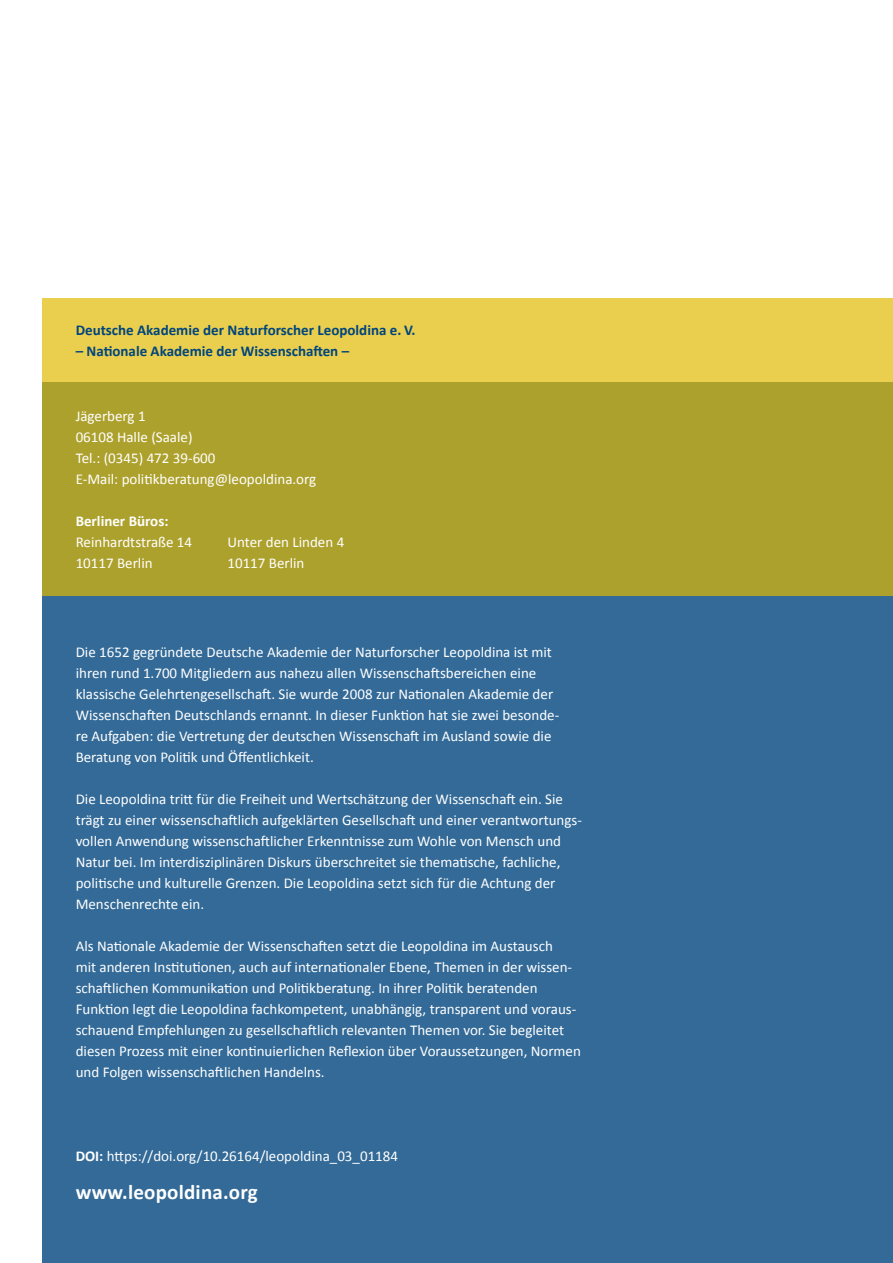
<style>
.page{position:relative;width:893px;height:1263px;background:#fff}
.page>*{position:absolute;margin:0;border:0;box-sizing:border-box;transform-origin:0 0}
.t1{font:21px "Calibri Bold 2";letter-spacing:.01em;color:#fff}
.t2{font:15px/21px "Calibri";color:#fff}
.t3{font:700 15px "Calibri";color:#00457d}
.t4{font:15px/21px "Calibri 2";color:#fff}
.t5{font:700 15px "Calibri";color:#fff}
.s1{font-weight:700}
</style>
<div class="page">
<div style="left:43px;top:383px;width:850px;height:880px;background:#336a97"></div>
<svg style="left:43px;top:298px;width:850px;height:297px;background:#bead36"></svg>
<p class="t3" style="left:76px;top:321px;width:341px">Deutsche Akademie der Naturforscher Leopoldina e. V.</p>
<p class="t3" style="left:76px;top:342px;width:275px">– Nationale Akademie der Wissenschaften –</p>
<p class="t4" style="left:76px;top:406px;width:118px">Jägerberg 1<br>06108 Halle (Saale)</p>
<p class="t2" style="left:76px;top:448px;width:242px">Tel.: (0345) 472 39-600<br>E-Mail: politikberatung@leopoldina.org</p>
<p class="t5" style="left:76px;top:512px;width:94px">Berliner Büros:</p>
<p class="t2" style="left:76px;top:532px;width:118px">Reinhardtstraße 14</p>
<p class="t4" style="left:76px;top:553px;width:79px">10117 Berlin</p>
<p class="t2" style="left:227px;top:532px;width:118px">Unter den Linden 4</p>
<p class="t4" style="left:227px;top:553px;width:79px">10117 Berlin</p>
<p class="t2" style="left:76px;top:641px;width:485px">Die 1652 gegründete Deutsche Akademie der Naturforscher Leopoldina ist mit ihren rund 1.700 Mitgliedern aus nahezu allen Wissenschaftsbereichen eine klassische Gelehrtengesellschaft. Sie wurde 2008 zur Nationalen Akademie der Wissenschaften Deutschlands ernannt. In dieser Funktion hat sie zwei besonde&shy;re Aufgaben: die Vertretung der deutschen Wissenschaft im Ausland sowie die Beratung von Politik und Öffentlichkeit.</p>
<p class="t2" style="left:76px;top:788px;width:508px">Die Leopoldina tritt für die Freiheit und Wertschätzung der Wissenschaft ein. Sie trägt zu einer wissenschaftlich aufgeklärten Gesellschaft und einer verantwortungs&shy;vollen Anwendung wissenschaftlicher Erkenntnisse zum Wohle von Mensch und Natur bei. Im interdisziplinären Diskurs überschreitet sie thematische, fachliche, politische und kulturelle Grenzen. Die Leopoldina setzt sich für die Achtung der</p>
<p class="t4" style="left:76px;top:893px;width:130px">Menschenrechte ein.</p>
<p class="t2" style="left:76px;top:935px;width:507px">Als Nationale Akademie der Wissenschaften setzt die Leopoldina im Austausch<br>mit anderen Institutionen, auch auf internationaler Ebene, Themen in der wissen&shy;schaftlichen Kommunikation und Politikberatung. In ihrer Politik beratenden Funktion legt die Leopoldina fachkompetent, unabhängig, transparent und voraus&shy;schauend Empfehlungen zu gesellschaftlich relevanten Themen vor. Sie begleitet diesen Prozess mit einer kontinuierlichen Reflexion über Voraussetzungen, Normen und Folgen wissenschaftlichen Handelns.</p>
<p class="t2" style="left:76px;top:1145px;width:324px"><span class="s1">DOI:</span> https://doi.org/10.26164/leopoldina_03_01184</p>
<h1 class="t1" style="left:76px;top:1179px;width:184px">www.leopoldina.org</h1>
</div>
